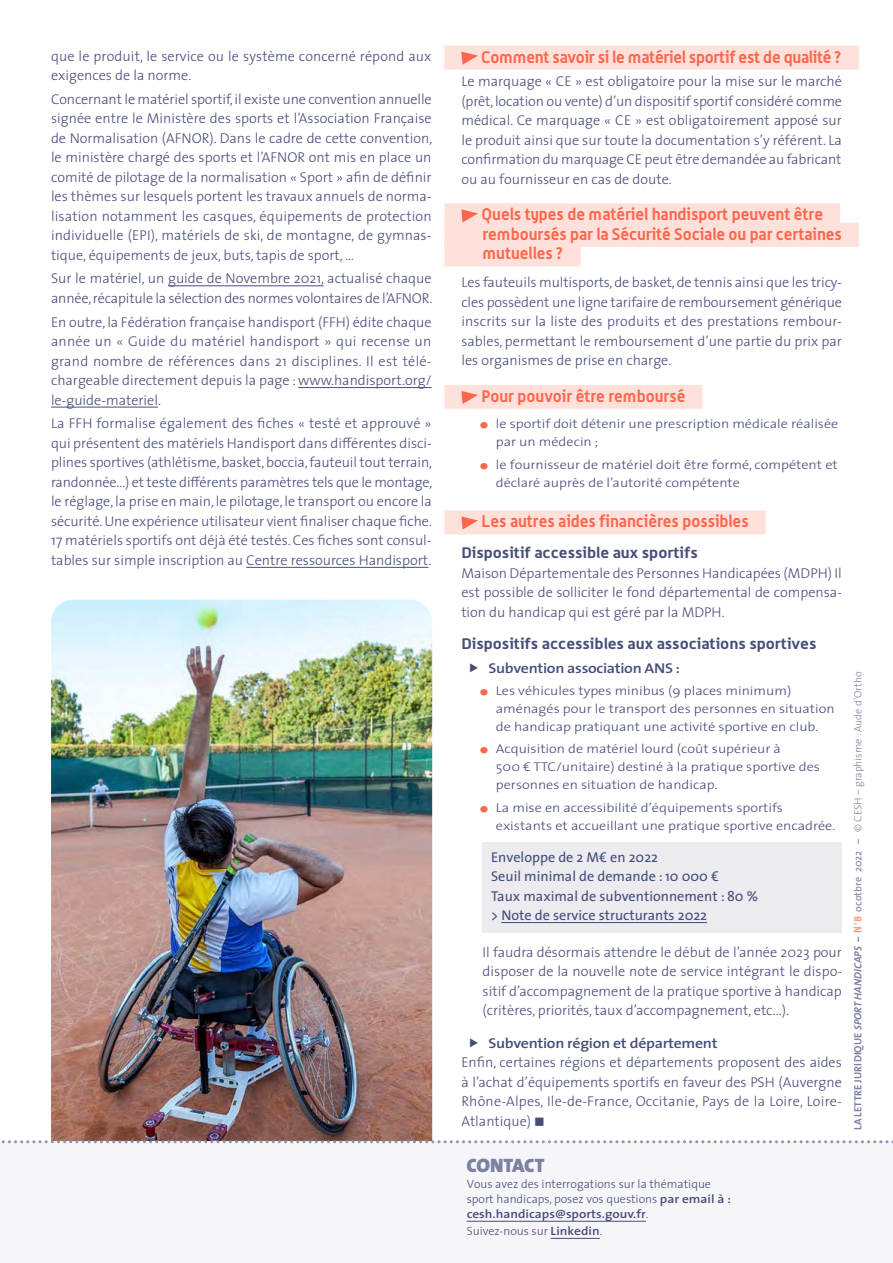
<style>
.page{position:relative;width:893px;height:1263px;background:#fff}
.page>*{position:absolute;margin:0;border:0;box-sizing:border-box;transform-origin:0 0}
.t1{font:19.5px "The Sans Black Caps";letter-spacing:-.015em;color:#7d82a2}
.t2{font:700 16.5px/19.5px "Alwyn OT";color:#ff674c}
.t3{font:700 15px "Alwyn OT";color:#464d7a;scale:1.11 1}
.t4{font:300 14.25px/19.5px "The Sans";color:#464d7a;text-align:justify}
.t5{font:14.25px/19.5px "The Sans";color:#464d7a}
.t6{font:600 14.25px "The Sans";letter-spacing:-.02em;color:#464d7a;scale:1.11 1}
.t7{font:300 12.75px/18px "The Sans";color:#464d7a;scale:1.11 1}
.t8{font:300 12px/15px "The Sans";color:#464d7a}
.t9{font:300 10.5px "The Sans";color:#7d82a2}
.s1{font-weight:800;font-size:19.5px;color:#ff674c}
.s2{font-weight:600}
.s3{font-weight:700}
.s4{font-weight:700;font-style:italic}
.s5{font-family:"Alwyn OT";font-weight:700;color:#ff9582}
.s6{font-weight:400}
</style>
<div class="page">
<hr style="left:168px;top:286px;width:156px;height:1px;background:#464d7a">
<hr style="left:298px;top:387px;width:134px;height:1px;background:#464d7a">
<hr style="left:51px;top:407px;width:107px;height:1px;background:#464d7a">
<hr style="left:246px;top:567px;width:182px;height:1px;background:#464d7a">
<div style="left:444px;top:46px;width:415px;height:24px;background:#ffe1db"></div>
<div style="left:444px;top:203px;width:396px;height:24px;background:#ffe1db"></div>
<div style="left:444px;top:223px;width:415px;height:24px;background:#ffe1db"></div>
<div style="left:444px;top:242px;width:137px;height:24px;background:#ffe1db"></div>
<div style="left:444px;top:385px;width:258px;height:24px;background:#ffe1db"></div>
<div style="left:444px;top:510px;width:322px;height:24px;background:#ffe1db"></div>
<div style="left:483px;top:842px;width:359px;height:32px;background:#ebebf0"></div>
<div style="left:483px;top:862px;width:359px;height:31px;background:#ebebf0"></div>
<div style="left:483px;top:881px;width:359px;height:32px;background:#ebebf0"></div>
<div style="left:483px;top:901px;width:359px;height:31px;background:#ebebf0"></div>
<hr style="left:501px;top:922px;width:206px;height:1px;background:#464d7a">
<svg style="left:461px;top:52px;width:17px;height:13px"></svg>
<svg style="left:461px;top:209px;width:17px;height:13px"></svg>
<svg style="left:461px;top:391px;width:17px;height:13px"></svg>
<svg style="left:461px;top:516px;width:17px;height:14px"></svg>
<img style="left:51px;top:600px;width:381px;height:540px">
<div style="left:0;top:1142px;width:893px;height:121px;background:#f6f6f8"></div>
<svg style="left:1px;top:1140px;width:892px;height:4px"></svg>
<hr style="left:467px;top:1221px;width:179px;height:1px;background:#464d7a">
<hr style="left:551px;top:1238px;width:49px;height:1px;background:#464d7a">
<p class="t4" style="left:51px;top:45px;width:382px">que le produit, le service ou le système concerné répond aux exigences de la norme.</p>
<p class="t4" style="left:51px;top:89px;width:383px">Concernant le matériel sportif, il existe une convention annuelle signée entre le Ministère des sports et l’Association Française de Normalisation (AFNOR). Dans le cadre de cette convention, le ministère chargé des sports et l’AFNOR ont mis en place un comité de pilotage de la normalisation « Sport » afin de définir les thèmes sur lesquels portent les travaux annuels de norma&shy;lisation notamment les casques, équipements de protection individuelle (EPI), matériels de ski, de montagne, de gymnas&shy;tique, équipements de jeux, buts, tapis de sport, …</p>
<p class="t4" style="left:51px;top:268px;width:383px">Sur le matériel, un guide de Novembre 2021, actualisé chaque année, récapitule la sélection des normes volontaires de l’AFNOR.</p>
<p class="t4" style="left:51px;top:312px;width:382px">En outre, la Fédération française handisport (FFH) édite chaque année un « Guide du matériel handisport » qui recense un grand nombre de références dans 21 disciplines. Il est télé&shy;chargeable directement depuis la page : www.handisport.org/ le-guide-materiel.</p>
<p class="t4" style="left:51px;top:413px;width:383px">La FFH formalise également des fiches « testé et approuvé » qui présentent des matériels Handisport dans différentes disci&shy;plines sportives (athlétisme, basket, boccia, fauteuil tout terrain, randonnée…) et teste différents paramètres tels que le montage, le réglage, la prise en main, le pilotage, le transport ou encore la sécurité. Une expérience utilisateur vient finaliser chaque fiche.<br>17 matériels sportifs ont déjà été testés. Ces fiches sont consul&shy;tables sur simple inscription au Centre ressources Handisport.</p>
<p class="t2" style="left:481px;top:47px;width:362px">Comment savoir si le matériel sportif est de qualité?</p>
<p class="t4" style="left:461px;top:71px;width:382px">Le marquage « CE » est obligatoire pour la mise sur le marché (prêt, location ou vente) d’un dispositif sportif considéré comme médical. Ce marquage « CE » est obligatoirement apposé sur le produit ainsi que sur toute la documentation s’y référent. La confirmation du marquage CE peut être demandée au fabricant ou au fournisseur en cas de doute.</p>
<p class="t2" style="left:482px;top:204px;width:362px">Quels types de matériel handisport peuvent être remboursés par la Sécurité Sociale ou par certaines mutuelles?</p>
<p class="t4" style="left:461px;top:272px;width:382px">Les fauteuils multisports, de basket, de tennis ainsi que les tricy&shy;cles possèdent une ligne tarifaire de remboursement générique inscrits sur la liste des produits et des prestations rembour&shy;sables, permettant le remboursement d’une partie du prix par les organismes de prise en charge.</p>
<p class="t2" style="left:482px;top:386px;width:205px">Pour pouvoir être remboursé</p>
<p class="t7" style="left:496px;top:415px;width:310px;text-indent:-17px"><span class="s1">•</span> le sportif doit détenir une prescription médicale réalisée par un médecin ;</p>
<p class="t7" style="left:496px;top:455px;width:309px;text-indent:-17px"><span class="s1">•</span> le fournisseur de matériel doit être formé, compétent et déclaré auprès de l’autorité compétente</p>
<p class="t2" style="left:482px;top:511px;width:269px">Les autres aides financières possibles</p>
<p class="t3" style="left:461px;top:543px;width:215px">Dispositif accessible aux sportifs</p>
<p class="t4" style="left:461px;top:563px;width:382px">Maison Départementale des Personnes Handicapées (MDPH) Il est possible de solliciter le fond départemental de compensa&shy;tion du handicap qui est géré par la MDPH.</p>
<p class="t3" style="left:461px;top:634px;width:321px">Dispositifs accessibles aux associations sportives</p>
<p class="t6" style="left:488px;top:656px;width:174px">Subvention association ANS :</p>
<p class="t7" style="left:496px;top:681px;width:307px;text-indent:-17px"><span class="s1">•</span> Les véhicules types minibus (9 places minimum) aménagés pour le transport des personnes en situation de handicap pratiquant une activité sportive en club.</p>
<p class="t7" style="left:496px;top:739px;width:294px;text-indent:-17px"><span class="s1">•</span> Acquisition de matériel lourd (coût supérieur à<br>500 € TTC/unitaire) destiné à la pratique sportive des personnes en situation de handicap.</p>
<p class="t7" style="left:496px;top:798px;width:307px;text-indent:-17px"><span class="s1">•</span> La mise en accessibilité d’équipements sportifs existants et accueillant une pratique sportive encadrée.</p>
<p class="t5" style="left:491px;top:847px;width:269px">Enveloppe de 2 M€ en 2022<br>Seuil minimal de demande : 10 000 €<br>Taux maximal de subventionnement : 80 % &gt; Note de service structurants 2022</p>
<p class="t4" style="left:483px;top:942px;width:361px">Il faudra désormais attendre le début de l’année 2023 pour disposer de la nouvelle note de service intégrant le dispo&shy;sitif d’accompagnement de la pratique sportive à handicap (critères, priorités, taux d’accompagnement, etc...).</p>
<p class="t6" style="left:488px;top:1031px;width:208px">Subvention région et département</p>
<p class="t4" style="left:461px;top:1052px;width:382px">Enfin, certaines régions et départements proposent des aides à l’achat d’équipements sportifs en faveur des PSH (Auvergne Rhône-Alpes, Ile-de-France, Occitanie, Pays de la Loire, Loire-Atlantique) ■</p>
<h1 class="t1" style="left:467px;top:1149px;width:79px">CONTACT</h1>
<p class="t8" style="left:556px;top:1174px;width:266px">Vous avez des interrogations sur la thématique sport handicaps, posez vos questions <span class="s2">par email à :</span></p>
<p class="t8" style="left:467px;top:1176px;width:266px">Vous avez des interrogations sur la thématique sport handicaps, posez vos questions <span class="s2">par email à : cesh.handicaps@sports.gouv.fr</span>.</p>
<p class="t8" style="left:467px;top:1223px;width:137px">Suivez-nous sur <span class="s2">Linkedin</span>.</p>
<p class="t9" style="left:849px;top:1130px;width:460px;rotate:-90deg"><span class="s3">LA LETTRE JURIDIQUE</span> <span class="s4">SPORT HANDICAPS</span> <span class="s3">–</span> <span class="s5">N°8</span> <span class="s6">ocotbre 2022 –</span> © CESH – graphisme : Aude d’Ortho</p>
</div>
